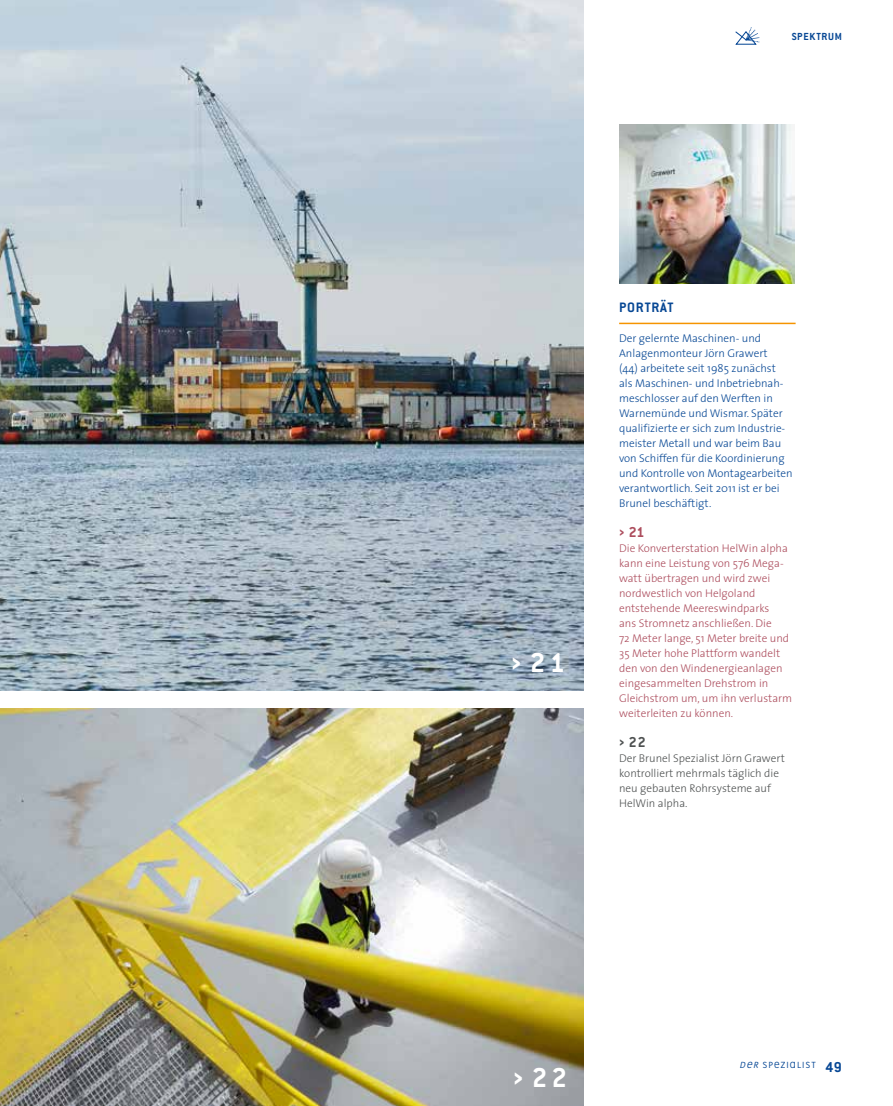
<style>
.page{position:relative;width:893px;height:1106px;background:#fff}
.page>*{position:absolute;margin:0;border:0;box-sizing:border-box;transform-origin:0 0}
.t1{font:700 30px "Conduit ITC";color:#fff}
.t2{font:700 15.75px "Conduit ITC";color:#ad4e5e}
.t3{font:700 15.75px "Conduit ITC";color:#4f5252}
.t4{font:700 15.75px "Conduit ITC";color:#084895}
.t5{font:700 15px "Conduit ITC";letter-spacing:.05em;color:#084895}
.t6{font:300 11.25px/15px "The Sans";color:#084895}
.t7{font:300 11.25px/15px "The Sans";color:#ad4e5e}
.t8{font:300 11.25px/15px "The Sans";color:#4f5252}
.t9{font:700 11.25px "Conduit ITC";letter-spacing:.06em;color:#084895}
.t10{font:9px "Uni F";letter-spacing:.125em;color:#084895}
.s1{font-style:italic}
</style>
<div class="page">
<img style="left:0;top:0;width:584px;height:690px">
<img style="left:0;top:708px;width:584px;height:398px">
<img style="left:619px;top:124px;width:176px;height:160px">
<svg style="left:735px;top:27px;width:25px;height:18px"></svg>
<hr style="left:619px;top:323px;width:177px;height:1px;background:#f59400">
<p class="t9" style="left:792px;top:30px;width:52px">SPEKTRUM</p>
<h1 class="t1" style="left:511px;top:644px;width:55px">›21</h1>
<h3 class="t5" style="left:619px;top:298px;width:56px">PORTRÄT</h3>
<p class="t6" style="left:619px;top:330px;width:175px">Der gelernte Maschinen- und<br>Anlagenmonteur Jörn Grawert<br>(44) arbeitete seit 1985 zunächst<br>als Maschinen- und Inbetriebnah&shy;meschlosser auf den Werften in<br>Warnemünde und Wismar. Später qualifizierte er sich zum Industrie&shy;meister Metall und war beim Bau von Schiffen für die Koordinierung und Kontrolle von Montagearbeiten verantwortlich. Seit 2011 ist er bei<br>Brunel beschäftigt.</p>
<h2 class="t2" style="left:619px;top:523px;width:27px">› 21</h2>
<p class="t7" style="left:619px;top:540px;width:174px">Die Konverterstation HelWin alpha kann eine Leistung von 576 Mega&shy;watt übertragen und wird zwei nordwestlich von Helgoland entstehende Meereswindparks<br>ans Stromnetz anschließen. Die<br>72 Meter lange, 51 Meter breite und<br>35 Meter hohe Plattform wandelt den von den Windenergieanlagen eingesammelten Drehstrom in<br>Gleichstrom um, um ihn verlustarm weiterleiten zu können.</p>
<h2 class="t3" style="left:619px;top:733px;width:28px">› 22</h2>
<p class="t8" style="left:619px;top:750px;width:167px">Der Brunel Spezialist Jörn Grawert kontrolliert mehrmals täglich die neu gebauten Rohrsysteme auf<br>HelWin alpha.</p>
<h1 class="t1" style="left:513px;top:1059px;width:55px">›22</h1>
<p class="t10" style="left:739px;top:1059px;width:78px"><span class="s1">der</span> SPEZIALIST</p>
<h2 class="t4" style="left:825px;top:1057px;width:18px">49</h2>
</div>
